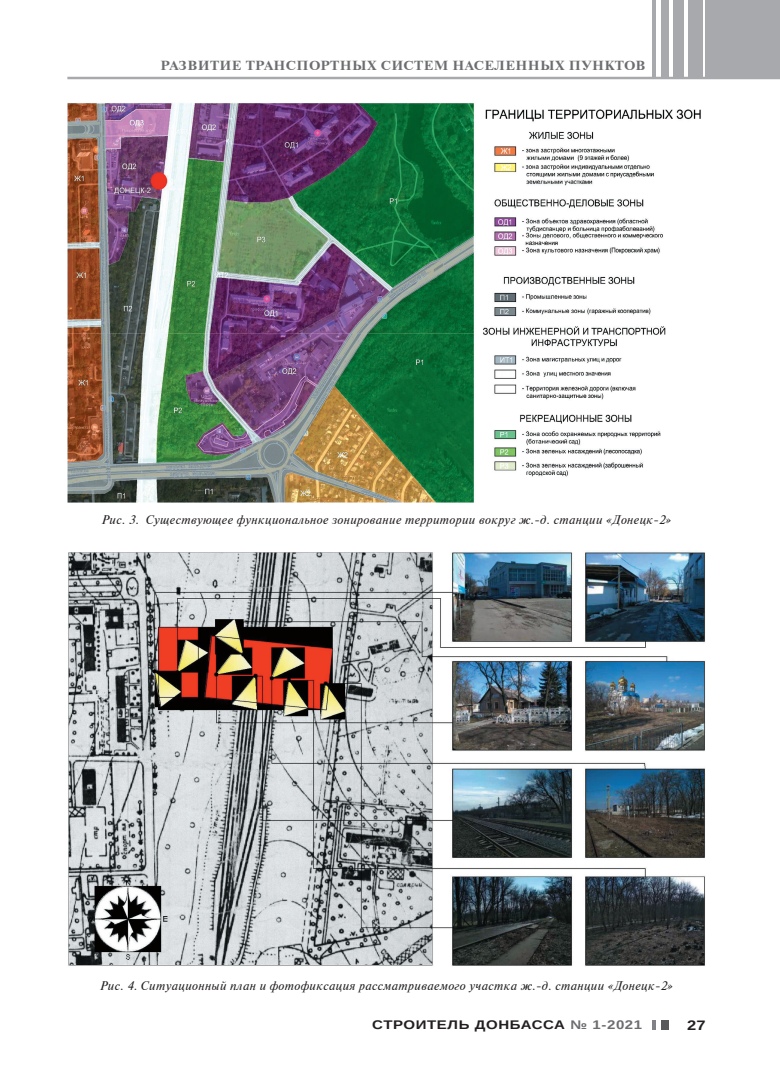
<style>
.page{position:relative;width:780px;height:1088px;background:#fff}
.page>*{position:absolute;margin:0;border:0;box-sizing:border-box;transform-origin:0 0}
.t1{font:700 13.75px "Arimo";color:#231f20;scale:1.2 1}
.t2{font:700 13.12px "Newton C";letter-spacing:.035em;color:#6c6d70;scale:1.1 1}
.t3{font:italic 12.5px "Newton C";letter-spacing:.03em;color:#231f20}
.t4{font:700 12.5px "Arimo";letter-spacing:.04em;color:#231f20;scale:1.2 1}
.s1{color:#6c6d70}
</style>
<div class="page">
<div style="left:705px;top:0;width:75px;height:78px;background:#a8a9ad"></div>
<div style="left:688px;top:0;width:14px;height:78px;background:#a8a9ad"></div>
<div style="left:673px;top:0;width:10px;height:78px;background:#a8a9ad"></div>
<div style="left:661px;top:0;width:7px;height:78px;background:#a8a9ad"></div>
<hr style="left:652px;top:0;width:4px;height:78px;background:#a8a9ad">
<div style="left:661px;top:1020px;width:7px;height:9px;background:#57585a"></div>
<svg style="left:652px;top:1020px;width:4px;height:9px"></svg>
<hr style="left:67px;top:77px;width:713px;height:2px;background:#a8a9ad">
<img style="left:67px;top:103px;width:634px;height:400px">
<img style="left:68px;top:552px;width:637px;height:415px">
<p class="t2" style="left:160px;top:58px;width:442px">РАЗВИТИЕ ТРАНСПОРТНЫХ СИСТЕМ НАСЕЛЕННЫХ ПУНКТОВ</p>
<p class="t3" style="left:101px;top:513px;width:571px">Рис. 3. Существующее функциональное зонирование территории вокруг ж.-д. станции «Донецк-2»</p>
<p class="t3" style="left:100px;top:979px;width:574px">Рис. 4. Ситуационный план и фотофиксация рассматриваемого участка ж.-д. станции «Донецк-2»</p>
<p class="t4" style="left:372px;top:1016px;width:226px">СТРОИТЕЛЬ ДОНБАССА <span class="s1">№ 1-2021</span></p>
<p class="t1" style="left:687px;top:1016px;width:17px">27</p>
</div>
